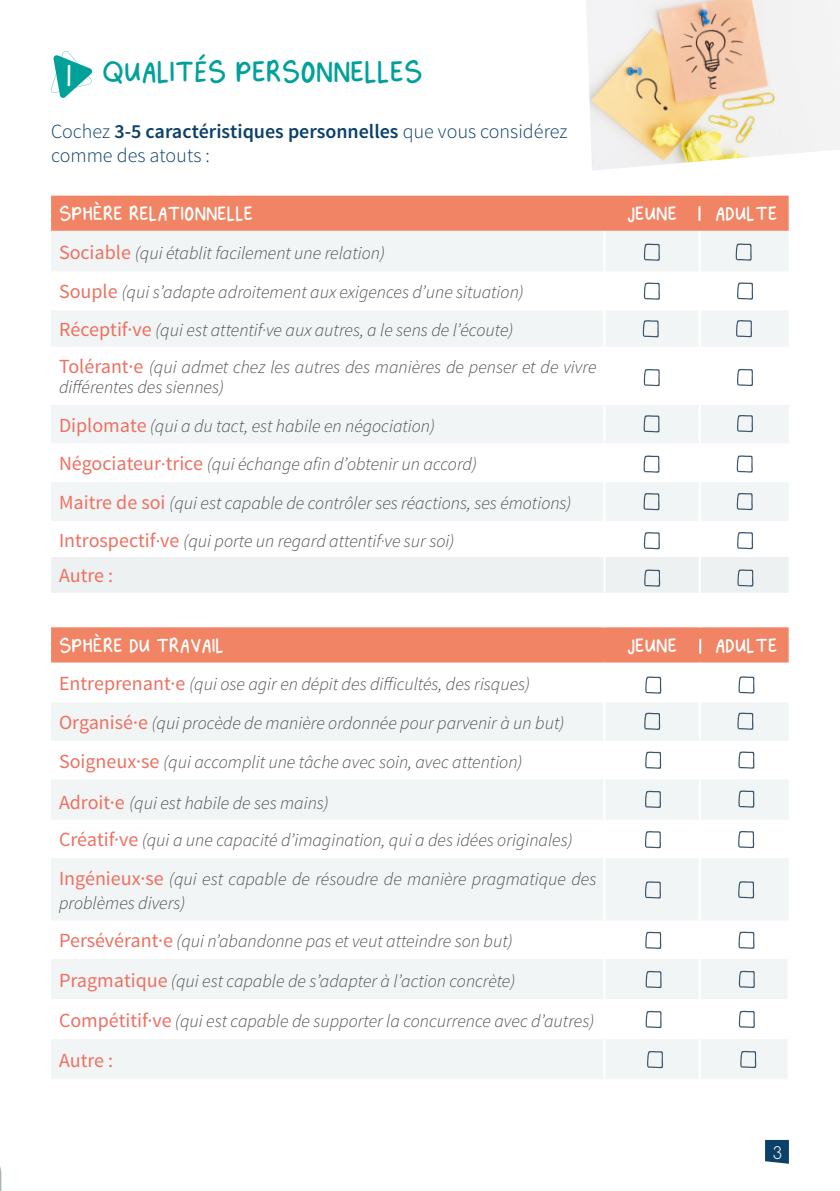
<style>
.page{position:relative;width:840px;height:1191px;background:#fff}
.page>*{position:absolute;margin:0;border:0;box-sizing:border-box;transform-origin:0 0}
.t1{font:36px "Hynings Handwriting V2";color:#00a19a}
.t2{font:34px "Covered By Your Grace";color:#fff}
.t3{font:24px "Hynings Handwriting V2";color:#fff}
.t4{font:600 20px "Source Sans Pro";color:#0b4069}
.t5{font:300 20px "Source Sans Pro";color:#0b4069}
.t6{font:20px "Source Sans Pro";letter-spacing:-.005em;color:#ed7061}
.t7{font:italic 300 18px/20px "Source Sans Pro";color:#4b4c4d}
.t8{font:300 16px "Comfortaa";color:#fff}
.s1{font-weight:300}
.s2{font-weight:400;font-style:normal;font-size:20px;color:#ed7061}
.s3{font-weight:400;font-style:normal;color:#ed7061}
</style>
<div class="page">
<svg style="left:51px;top:231px;width:737px;height:115px;fill:#f2f5f5"></svg>
<div style="left:51px;top:405px;width:737px;height:38px;background:#f2f5f5"></div>
<svg style="left:51px;top:456px;width:737px;height:94px"></svg>
<svg style="left:51px;top:703px;width:737px;height:217px;fill:#f2f5f5"></svg>
<svg style="left:51px;top:959px;width:736px;height:120px;fill:#f2f5f5"></svg>
<hr style="left:603px;top:231px;width:2px;height:40px;background:#fff">
<hr style="left:698px;top:231px;width:2px;height:40px;background:#fff">
<hr style="left:603px;top:271px;width:2px;height:39px;background:#fff">
<hr style="left:698px;top:271px;width:2px;height:39px;background:#fff">
<hr style="left:603px;top:310px;width:2px;height:36px;background:#fff">
<hr style="left:698px;top:310px;width:2px;height:36px;background:#fff">
<hr style="left:603px;top:405px;width:2px;height:38px;background:#fff">
<hr style="left:698px;top:405px;width:2px;height:38px;background:#fff">
<hr style="left:603px;top:443px;width:2px;height:39px;background:#fff">
<hr style="left:698px;top:443px;width:2px;height:39px;background:#fff">
<hr style="left:603px;top:482px;width:2px;height:39px;background:#fff">
<hr style="left:698px;top:482px;width:2px;height:39px;background:#fff">
<hr style="left:603px;top:521px;width:2px;height:36px;background:#fff">
<hr style="left:698px;top:521px;width:2px;height:36px;background:#fff">
<hr style="left:603px;top:702px;width:2px;height:39px;background:#fff">
<hr style="left:698px;top:702px;width:2px;height:39px;background:#fff">
<hr style="left:603px;top:741px;width:2px;height:38px;background:#fff">
<hr style="left:698px;top:741px;width:2px;height:38px;background:#fff">
<hr style="left:603px;top:779px;width:2px;height:40px;background:#fff">
<hr style="left:698px;top:779px;width:2px;height:40px;background:#fff">
<hr style="left:603px;top:819px;width:2px;height:39px;background:#fff">
<hr style="left:698px;top:819px;width:2px;height:39px;background:#fff">
<hr style="left:603px;top:858px;width:2px;height:62px;background:#fff">
<hr style="left:698px;top:858px;width:2px;height:62px;background:#fff">
<hr style="left:603px;top:959px;width:2px;height:40px;background:#fff">
<hr style="left:603px;top:999px;width:2px;height:40px;background:#fff">
<hr style="left:603px;top:1039px;width:2px;height:40px;background:#fff">
<hr style="left:698px;top:959px;width:2px;height:40px;background:#fff">
<hr style="left:698px;top:999px;width:2px;height:40px;background:#fff">
<hr style="left:698px;top:1039px;width:2px;height:40px;background:#fff">
<div style="left:51px;top:196px;width:737px;height:35px;background:#f08464"></div>
<svg style="left:765px;top:1140px;width:23px;height:23px"></svg>
<svg style="left:735px;top:243px;width:16px;height:18px"></svg>
<svg style="left:643px;top:243px;width:16px;height:18px"></svg>
<div style="left:51px;top:627px;width:737px;height:35px;background:#f08464"></div>
<svg style="left:736px;top:282px;width:16px;height:18px"></svg>
<svg style="left:643px;top:282px;width:16px;height:18px"></svg>
<svg style="left:735px;top:320px;width:16px;height:17px"></svg>
<svg style="left:642px;top:320px;width:16px;height:18px"></svg>
<svg style="left:737px;top:368px;width:15px;height:18px"></svg>
<svg style="left:643px;top:369px;width:16px;height:17px"></svg>
<svg style="left:736px;top:415px;width:16px;height:17px"></svg>
<svg style="left:643px;top:415px;width:16px;height:18px"></svg>
<svg style="left:736px;top:455px;width:16px;height:18px"></svg>
<svg style="left:643px;top:455px;width:16px;height:18px"></svg>
<svg style="left:736px;top:493px;width:16px;height:17px"></svg>
<svg style="left:643px;top:493px;width:16px;height:17px"></svg>
<svg style="left:736px;top:532px;width:16px;height:17px"></svg>
<svg style="left:643px;top:532px;width:16px;height:17px"></svg>
<svg style="left:51px;top:51px;width:42px;height:47px"></svg>
<img style="left:586px;top:0;width:253px;height:170px">
<svg style="left:0;top:1166px;width:1px;height:25px"></svg>
<svg style="left:738px;top:676px;width:16px;height:18px"></svg>
<svg style="left:645px;top:676px;width:16px;height:18px"></svg>
<svg style="left:736px;top:712px;width:17px;height:18px"></svg>
<svg style="left:643px;top:712px;width:17px;height:18px"></svg>
<svg style="left:737px;top:751px;width:17px;height:18px"></svg>
<svg style="left:644px;top:751px;width:17px;height:18px"></svg>
<svg style="left:737px;top:790px;width:17px;height:18px"></svg>
<svg style="left:644px;top:790px;width:16px;height:18px"></svg>
<svg style="left:737px;top:830px;width:17px;height:18px"></svg>
<svg style="left:644px;top:831px;width:16px;height:17px"></svg>
<svg style="left:737px;top:881px;width:17px;height:17px"></svg>
<svg style="left:644px;top:881px;width:16px;height:17px"></svg>
<svg style="left:738px;top:931px;width:16px;height:18px"></svg>
<svg style="left:645px;top:931px;width:16px;height:18px"></svg>
<svg style="left:738px;top:970px;width:16px;height:18px"></svg>
<svg style="left:645px;top:970px;width:16px;height:18px"></svg>
<svg style="left:738px;top:1010px;width:16px;height:18px"></svg>
<svg style="left:645px;top:1010px;width:16px;height:18px"></svg>
<div style="left:51px;top:557px;width:737px;height:36px;background:#edf1f1"></div>
<svg style="left:739px;top:1050px;width:17px;height:18px"></svg>
<svg style="left:646px;top:1050px;width:16px;height:18px"></svg>
<p class="t2" style="left:67px;top:60px;width:5px">1</p>
<p class="t1" style="left:102px;top:53px;width:322px">QUALITÉS PERSONNELLES</p>
<p class="t4" style="left:51px;top:118px;width:518px"><span class="s1">Cochez</span> 3-5 caractéristiques personnelles <span class="s1">que vous considérez</span></p>
<p class="t5" style="left:51px;top:143px;width:160px">comme des atouts :</p>
<p class="t3" style="left:59px;top:201px;width:195px">SPHÈRE RELATIONNELLE</p>
<p class="t3" style="left:626px;top:201px;width:51px">JEUNE</p>
<p class="t3" style="left:714px;top:201px;width:64px">ADULTE</p>
<p class="t7" style="left:59px;top:243px;width:327px"><span class="s2">Sociable</span> (qui établit facilement une relation)</p>
<p class="t7" style="left:59px;top:282px;width:466px"><span class="s2">Souple</span> (qui s’adapte adroitement aux exigences d’une situation)</p>
<p class="t7" style="left:59px;top:320px;width:455px"><span class="s2">Réceptif·ve</span> (qui est attentif·ve aux autres, a le sens de l’écoute)</p>
<p class="t7" style="left:59px;top:357px;width:538px"><span class="s2">Tolérant·e</span> (qui admet chez les autres des manières de penser et de vivre différentes des siennes)</p>
<p class="t7" style="left:59px;top:416px;width:377px"><span class="s2">Diplomate</span> (qui a du tact, est habile en négociation)</p>
<p class="t7" style="left:59px;top:454px;width:419px"><span class="s2">Négociateur</span><span class="s3">·</span><span class="s2">trice</span> (qui échange afin d’obtenir un accord)</p>
<p class="t7" style="left:59px;top:493px;width:513px"><span class="s2">Maitre de soi</span> (qui est capable de contrôler ses réactions, ses émotions)</p>
<p class="t7" style="left:59px;top:531px;width:396px"><span class="s2">Introspectif</span><span class="s3">·</span><span class="s2">ve</span> (qui porte un regard attentif·ve sur soi)</p>
<p class="t6" style="left:59px;top:563px;width:56px">Autre :</p>
<p class="t3" style="left:59px;top:633px;width:166px">SPHÈRE DU TRAVAIL</p>
<p class="t3" style="left:626px;top:633px;width:51px">JEUNE</p>
<p class="t3" style="left:714px;top:633px;width:64px">ADULTE</p>
<p class="t7" style="left:59px;top:674px;width:472px"><span class="s2">Entreprenant·e</span> (qui ose agir en dépit des difficultés, des risques)</p>
<p class="t7" style="left:59px;top:713px;width:506px"><span class="s2">Organisé·e</span> (qui procède de manière ordonnée pour parvenir à un but)</p>
<p class="t7" style="left:59px;top:751px;width:464px"><span class="s2">Soigneux·se</span> (qui accomplit une tâche avec soin, avec attention)</p>
<p class="t7" style="left:59px;top:792px;width:271px"><span class="s2">Adroit·e</span> (qui est habile de ses mains)</p>
<p class="t7" style="left:59px;top:830px;width:514px"><span class="s2">Créatif·ve</span> (qui a une capacité d’imagination, qui a des idées originales)</p>
<p class="t7" style="left:59px;top:867px;width:538px;line-height:24px"><span class="s2">Ingénieux·se</span> (qui est capable de résoudre de manière pragmatique des problèmes divers)</p>
<p class="t7" style="left:59px;top:931px;width:455px"><span class="s2">Persévérant·e</span> (qui n’abandonne pas et veut atteindre son but)</p>
<p class="t7" style="left:59px;top:970px;width:457px"><span class="s2">Pragmatique</span> (qui est capable de s’adapter à l’action concrète)</p>
<p class="t7" style="left:59px;top:1010px;width:536px"><span class="s2">Compétitif·ve</span> (qui est capable de supporter la concurrence avec d’autres)</p>
<p class="t6" style="left:59px;top:1047px;width:56px">Autre :</p>
<p class="t8" style="left:772px;top:1138px;width:11px">3</p>
</div>
